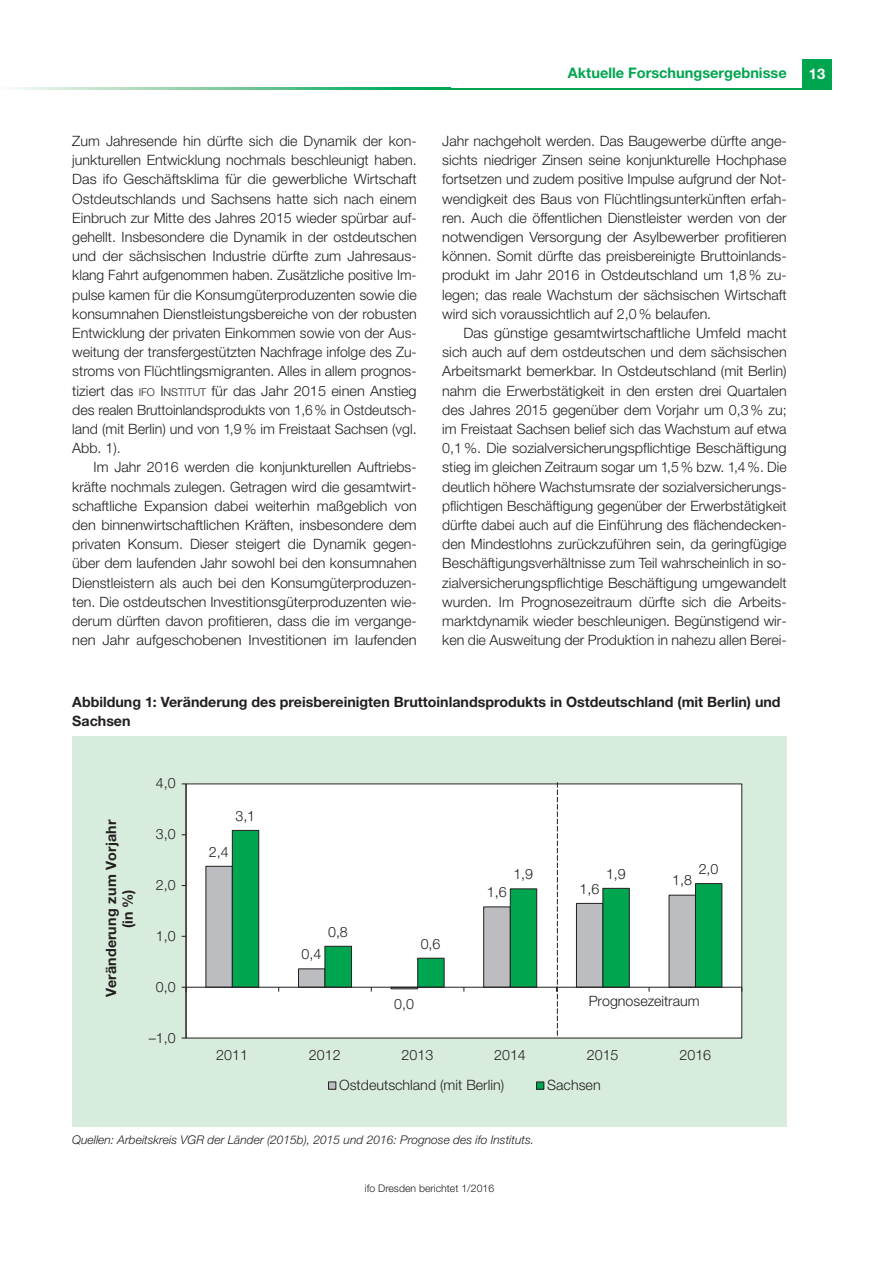
<style>
.page{position:relative;width:893px;height:1263px;background:#fff}
.page>*{position:absolute;margin:0;border:0;box-sizing:border-box;transform-origin:0 0}
.t1{font:700 14.7px "Helvetica Neue";color:#fff}
.t2{font:700 14.55px "Helvetica Neue";color:#00a54f}
.t3{font:300 14.25px/19.2px "Helvetica Neue";color:#231f20;text-align:justify}
.t4{font:700 14.25px/18.8px "Helvetica Neue";color:#231f20}
.t5{font:italic 300 12px "Helvetica Neue";color:#231f20}
.t6{font:300 10.5px "Helvetica Neue";color:#231f20}
.s1{font-size:10.65px}
</style>
<div class="page">
<div style="left:802px;top:60px;width:30px;height:29px;background:#00a54f"></div>
<hr style="left:448px;top:88px;width:384px;height:1px;background:#00a54f">
<svg style="left:11px;top:88px;width:437px;height:1px"></svg>
<div style="left:72px;top:737px;width:715px;height:390px;background:#d8ecdd"></div>
<div style="left:186px;top:784px;width:556px;height:254px;background:#fff"></div>
<svg style="left:205px;top:865px;width:444px;height:124px"></svg>
<svg style="left:232px;top:830px;width:491px;height:157px"></svg>
<hr style="left:186px;top:784px;width:1px;height:254px;background:#231f20">
<hr style="left:186px;top:987px;width:556px;height:1px;background:#231f20">
<div style="left:329px;top:1082px;width:7px;height:7px;background:#bcbdc0"></div>
<div style="left:328px;top:1081px;width:8px;height:8px;border:1px solid #231f20"></div>
<div style="left:537px;top:1082px;width:7px;height:7px;background:#00a54f"></div>
<div style="left:536px;top:1081px;width:8px;height:8px;border:1px solid #231f20"></div>
<svg style="left:556px;top:782px;width:2px;height:256px"></svg>
<p class="t3" style="left:72px;top:133px;width:346px">Zum Jahresende hin dürfte sich die Dynamik der kon&shy;junkturellen Entwicklung nochmals beschleunigt haben.<br>Das ifo Geschäftsklima für die gewerbliche Wirtschaft Ostdeutschlands und Sachsens hatte sich nach einem Einbruch zur Mitte des Jahres 2015 wieder spürbar auf&shy;gehellt. Insbesondere die Dynamik in der ostdeutschen und der sächsischen Industrie dürfte zum Jahresaus&shy;klang Fahrt aufgenommen haben. Zusätzliche positive Im&shy;pulse kamen für die Konsumgüterproduzenten sowie die konsumnahen Dienstleistungsbereiche von der robusten Entwicklung der privaten Einkommen sowie von der Aus&shy;weitung der transfergestützten Nachfrage infolge des Zu&shy;stroms von Flüchtlingsmigranten. Alles in allem prognos&shy;tiziert das <span class="s1">IFO</span> I<span class="s1">NSTITUT</span> für das Jahr 2015 einen Anstieg des realen Bruttoinlandsprodukts von 1,6% in Ostdeutsch&shy;land (mit Berlin) und von 1,9% im Freistaat Sachsen (vgl.<br>Abb. 1).</p>
<p class="t3" style="left:72px;top:459px;width:346px;text-indent:21px">Im Jahr 2016 werden die konjunkturellen Auftriebs&shy;kräfte nochmals zulegen. Getragen wird die gesamtwirt&shy;schaftliche Expansion dabei weiterhin maßgeblich von den binnenwirtschaftlichen Kräften, insbesondere dem privaten Konsum. Dieser steigert die Dynamik gegen&shy;über dem laufenden Jahr sowohl bei den konsumnahen Dienstleistern als auch bei den Konsumgüterproduzen&shy;ten. Die ostdeutschen Investitionsgüterproduzenten wie&shy;derum dürften davon profitieren, dass die im vergange&shy;nen Jahr aufgeschobenen Investitionen im laufenden</p>
<p class="t2" style="left:568px;top:68px;width:220px">Aktuelle Forschungsergebnisse</p>
<p class="t3" style="left:442px;top:133px;width:346px">Jahr nachgeholt werden. Das Baugewerbe dürfte ange&shy;sichts niedriger Zinsen seine konjunkturelle Hochphase fortsetzen und zudem positive Impulse aufgrund der Not&shy;wendigkeit des Baus von Flüchtlingsunterkünften erfah&shy;ren. Auch die öffentlichen Dienstleister werden von der notwendigen Versorgung der Asylbewerber profitieren können. Somit dürfte das preisbereinigte Bruttoinlands&shy;produkt im Jahr 2016 in Ostdeutschland um 1,8% zu&shy;legen; das reale Wachstum der sächsischen Wirtschaft wird sich voraussichtlich auf 2,0% belaufen.</p>
<p class="t3" style="left:442px;top:325px;width:346px;text-indent:21px">Das günstige gesamtwirtschaftliche Umfeld macht sich auch auf dem ostdeutschen und dem sächsischen Arbeitsmarkt bemerkbar. In Ostdeutschland (mit Berlin) nahm die Erwerbstätigkeit in den ersten drei Quartalen des Jahres 2015 gegenüber dem Vorjahr um 0,3% zu; im Freistaat Sachsen belief sich das Wachstum auf etwa 0,1%. Die sozialversicherungspflichtige Beschäftigung stieg im gleichen Zeitraum sogar um 1,5% bzw. 1,4%. Die deutlich höhere Wachstumsrate der sozialversicherungs&shy;pflichtigen Beschäftigung gegenüber der Erwerbstätigkeit dürfte dabei auch auf die Einführung des flächendecken&shy;den Mindestlohns zurückzuführen sein, da geringfügige Beschäftigungsverhältnisse zum Teil wahrscheinlich in so&shy;zialversicherungspflichtige Beschäftigung umgewandelt wurden. Im Prognosezeitraum dürfte sich die Arbeits&shy;marktdynamik wieder beschleunigen. Begünstigend wir&shy;ken die Ausweitung der Produktion in nahezu allen Berei-</p>
<p class="t4" style="left:72px;top:694px;width:710px">Abbildung 1: Veränderung des preisbereinigten Bruttoinlandsprodukts in Ostdeutschland (mit Berlin) und<br>Sachsen</p>
<p class="t4" style="left:104px;top:997px;width:179px;line-height:16.8px;text-align:center;rotate:-90deg">V näre d ure n g uz m V o haj r r (in %)</p>
<p class="t3" style="left:156px;top:775px;width:21px">4,0</p>
<p class="t3" style="left:156px;top:826px;width:21px">3,0</p>
<p class="t3" style="left:156px;top:877px;width:21px">2,0</p>
<p class="t3" style="left:156px;top:928px;width:21px">1,0</p>
<p class="t3" style="left:156px;top:978px;width:21px">0,0</p>
<p class="t3" style="left:149px;top:1029px;width:28px">–1,0</p>
<p class="t3" style="left:235px;top:807px;width:21px">3,1</p>
<p class="t3" style="left:209px;top:843px;width:21px">2,4</p>
<p class="t3" style="left:328px;top:923px;width:21px">0,8</p>
<p class="t3" style="left:302px;top:946px;width:21px">0,4</p>
<p class="t3" style="left:421px;top:935px;width:21px">0,6</p>
<p class="t3" style="left:394px;top:996px;width:21px">0,0</p>
<p class="t3" style="left:513px;top:866px;width:21px">1,9</p>
<p class="t3" style="left:606px;top:865px;width:21px">1,9</p>
<p class="t3" style="left:699px;top:861px;width:21px">2,0</p>
<p class="t3" style="left:672px;top:872px;width:21px">1,8</p>
<p class="t3" style="left:487px;top:884px;width:21px">1,6</p>
<p class="t3" style="left:580px;top:880px;width:21px">1,6</p>
<p class="t3" style="left:589px;top:992px;width:112px">Prognosezeitraum</p>
<p class="t3" style="left:216px;top:1047px;width:33px">2011</p>
<p class="t3" style="left:309px;top:1047px;width:33px">2012</p>
<p class="t3" style="left:401px;top:1047px;width:33px">2013</p>
<p class="t3" style="left:494px;top:1047px;width:33px">2014</p>
<p class="t3" style="left:587px;top:1047px;width:33px">2015</p>
<p class="t3" style="left:679px;top:1047px;width:33px">2016</p>
<p class="t3" style="left:339px;top:1077px;width:167px">Ostdeutschland (mit Berlin)</p>
<p class="t3" style="left:547px;top:1077px;width:55px">Sachsen</p>
<p class="t5" style="left:72px;top:1136px;width:463px">Quellen: Arbeitskreis VGR der Länder (2015b), 2015 und 2016: Prognose des ifo Instituts.</p>
<p class="t6" style="left:365px;top:1185px;width:131px">ifo Dresden berichtet 1/2016</p>
<p class="t1" style="left:809px;top:68px;width:18px">13</p>
</div>
